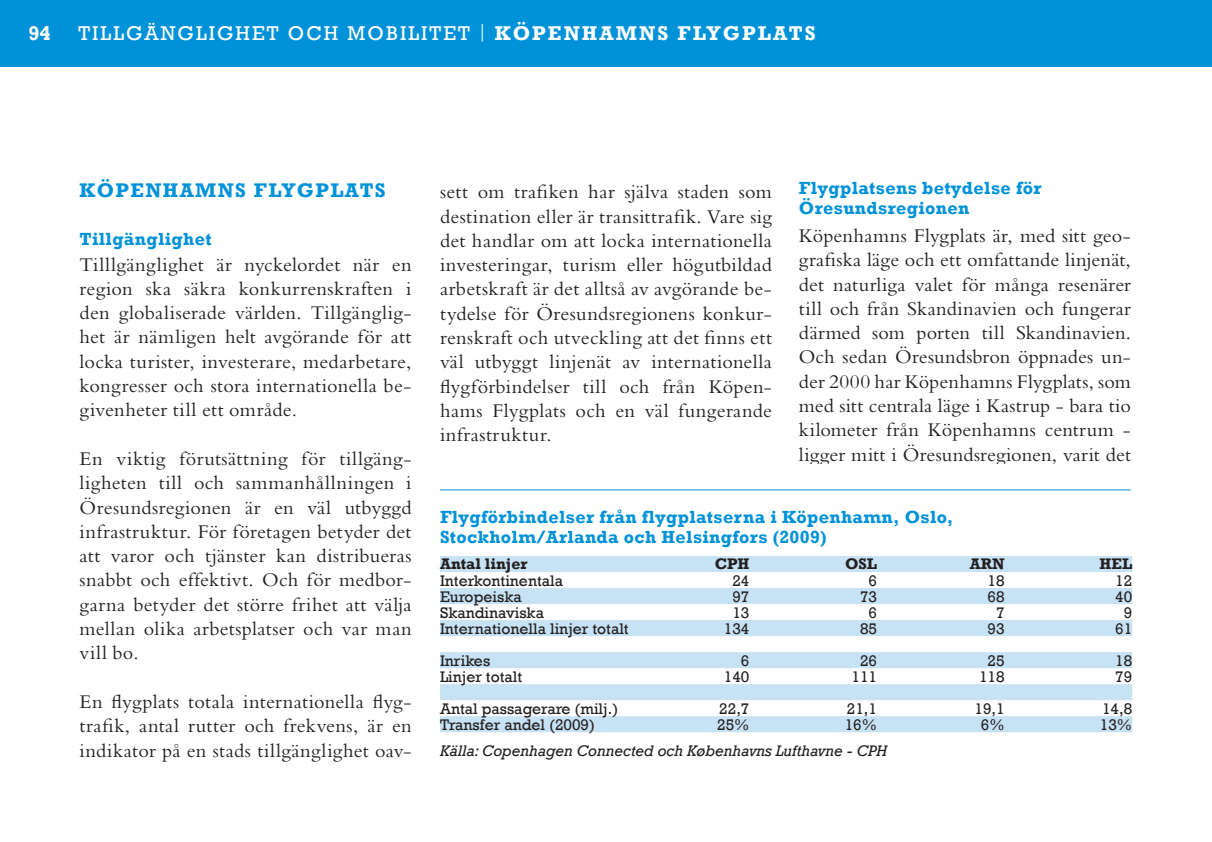
<style>
.page{position:relative;width:1212px;height:842px;background:#fff}
.page>*{position:absolute;margin:0;border:0;box-sizing:border-box;transform-origin:0 0}
.header_title{font:20.47px "Rockwell";letter-spacing:.1em;color:#fff}
.bread{font:20.25px/24.3px "Bembo";letter-spacing:.015em;color:#231f20;text-align:justify}
.mellem_head{font:700 20.25px "Rockwell";letter-spacing:.07em;color:#0092d8}
.t1{font:700 20.25px "Rockwell";color:#fff}
.head_lille{font:700 18px/20.2px "Rockwell";letter-spacing:.02em;color:#0092d8}
.table_style{font:15.75px "Rockwell";color:#231f20}
.kilde{font:italic 15.75px "Rockwell";color:#231f20}
.table_style-2{font:700 15.75px "Rockwell";color:#231f20}
.s1{font-family:"DIN";font-weight:300}
.s2{font-weight:700}
</style>
<div class="page">
<div style="left:0;top:0;width:1212px;height:67px;background:#0092d8"></div>
<svg style="left:440px;top:556px;width:692px;height:176px;fill:#c7e2f4"></svg>
<hr style="left:440px;top:489px;width:691px;height:1px;background:#0092d8">
<p class="t1" style="left:28px;top:21px;width:24px">94</p>
<p class="header_title" style="left:78px;top:22px;width:738px">TILLGÄNGLIGHET OCH MOBILITET <span class="s1">|</span> <span class="s2">KÖPENHAMNS FLYGPLATS</span></p>
<p class="mellem_head" style="left:80px;top:178px;width:308px">KÖPENHAMNS FLYGPLATS</p>
<p class="head_lille" style="left:80px;top:229px;width:133px">Tillgänglighet</p>
<p class="bread" style="left:80px;top:252px;width:333px">Tilllgänglighet är nyckelordet när en region ska säkra konkurrenskraften i den globaliserade världen. Tillgänglig&shy;het är nämligen helt avgörande för att locka turister, investerare, medarbetare, kongresser och stora internationella be&shy;givenheter till ett område.</p>
<p class="bread" style="left:80px;top:446px;width:333px">En viktig förutsättning för tillgäng&shy;ligheten till och sammanhållningen i Öresundsregionen är en väl utbyggd infrastruktur. För företagen betyder det att varor och tjänster kan distribueras snabbt och effektivt. Och för medbor&shy;garna betyder det större frihet att välja mellan olika arbetsplatser och var man vill bo.</p>
<p class="bread" style="left:80px;top:689px;width:333px">En flygplats totala internationella flyg&shy;trafik, antal rutter och frekvens, är en indikator på en stads tillgänglighet oav-</p>
<p class="bread" style="left:440px;top:179px;width:333px">sett om trafiken har själva staden som destination eller är transittrafik. Vare sig det handlar om att locka internationella investeringar, turism eller högutbildad arbetskraft är det alltså av avgörande be&shy;tydelse för Öresundsregionens konkur&shy;renskraft och utveckling att det finns ett väl utbyggt linjenät av internationella flygförbindelser till och från Köpen&shy;hams Flygplats och en väl fungerande infrastruktur.</p>
<p class="head_lille" style="left:799px;top:178px;width:244px">Flygplatsens betydelse för<br>Öresundsregionen</p>
<p class="bread" style="left:799px;top:223px;width:333px">Köpenhamns Flygplats är, med sitt geo&shy;grafiska läge och ett omfattande linjenät, det naturliga valet för många resenärer till och från Skandinavien och fungerar därmed som porten till Skandinavien.<br>Och sedan Öresundsbron öppnades un&shy;der 2000 har Köpenhamns Flygplats, som med sitt centrala läge i Kastrup - bara tio kilometer från Köpenhamns centrum - ligger mitt i Öresundsregionen, varit det</p>
<p class="head_lille" style="left:440px;top:507px;width:515px">Flygförbindelser från flygplatserna i Köpenhamn, Oslo,<br>Stockholm/Arlanda och Helsingfors (2009)</p>
<p class="table_style-2" style="left:440px;top:555px;width:89px">Antal linjer</p>
<p class="table_style-2" style="left:715px;top:555px;width:36px">CPH</p>
<p class="table_style-2" style="left:845px;top:555px;width:33px">OSL</p>
<p class="table_style-2" style="left:970px;top:555px;width:36px">ARN</p>
<p class="table_style-2" style="left:1099px;top:555px;width:34px">HEL</p>
<p class="table_style" style="left:440px;top:571px;width:125px">Interkontinentala</p>
<p class="table_style" style="left:732px;top:571px;width:19px">24</p>
<p class="table_style" style="left:868px;top:571px;width:10px">6</p>
<p class="table_style" style="left:987px;top:571px;width:19px">18</p>
<p class="table_style" style="left:1115px;top:571px;width:19px">12</p>
<p class="table_style" style="left:440px;top:587px;width:83px">Europeiska</p>
<p class="table_style" style="left:732px;top:587px;width:19px">97</p>
<p class="table_style" style="left:860px;top:587px;width:19px">73</p>
<p class="table_style" style="left:987px;top:587px;width:19px">68</p>
<p class="table_style" style="left:1115px;top:587px;width:19px">40</p>
<p class="table_style" style="left:440px;top:603px;width:106px">Skandinaviska</p>
<p class="table_style" style="left:732px;top:603px;width:19px">13</p>
<p class="table_style" style="left:868px;top:603px;width:10px">6</p>
<p class="table_style" style="left:996px;top:603px;width:10px">7</p>
<p class="table_style" style="left:1124px;top:603px;width:10px">9</p>
<p class="table_style" style="left:440px;top:619px;width:190px">Internationella linjer totalt</p>
<p class="table_style" style="left:724px;top:619px;width:27px">134</p>
<p class="table_style" style="left:860px;top:619px;width:19px">85</p>
<p class="table_style" style="left:987px;top:619px;width:19px">93</p>
<p class="table_style" style="left:1115px;top:619px;width:19px">61</p>
<p class="table_style" style="left:440px;top:651px;width:52px">Inrikes</p>
<p class="table_style" style="left:741px;top:651px;width:10px">6</p>
<p class="table_style" style="left:860px;top:651px;width:19px">26</p>
<p class="table_style" style="left:987px;top:651px;width:19px">25</p>
<p class="table_style" style="left:1115px;top:651px;width:19px">18</p>
<p class="table_style" style="left:440px;top:667px;width:84px">Linjer totalt</p>
<p class="table_style" style="left:724px;top:667px;width:27px">140</p>
<p class="table_style" style="left:851px;top:667px;width:27px">111</p>
<p class="table_style" style="left:979px;top:667px;width:27px">118</p>
<p class="table_style" style="left:1115px;top:667px;width:19px">79</p>
<p class="table_style" style="left:440px;top:699px;width:180px">Antal passagerare (milj.)</p>
<p class="table_style" style="left:719px;top:699px;width:32px">22,7</p>
<p class="table_style" style="left:847px;top:699px;width:32px">21,1</p>
<p class="table_style" style="left:974px;top:699px;width:32px">19,1</p>
<p class="table_style" style="left:1102px;top:699px;width:32px">14,8</p>
<p class="table_style" style="left:440px;top:715px;width:157px">Transfer andel (2009)</p>
<p class="table_style" style="left:717px;top:715px;width:34px">25%</p>
<p class="table_style" style="left:845px;top:715px;width:34px">16%</p>
<p class="table_style" style="left:981px;top:715px;width:25px">6%</p>
<p class="table_style" style="left:1100px;top:715px;width:34px">13%</p>
<p class="kilde" style="left:440px;top:741px;width:449px">Källa: Copenhagen Connected och Københavns Lufthavne - CPH</p>
</div>
